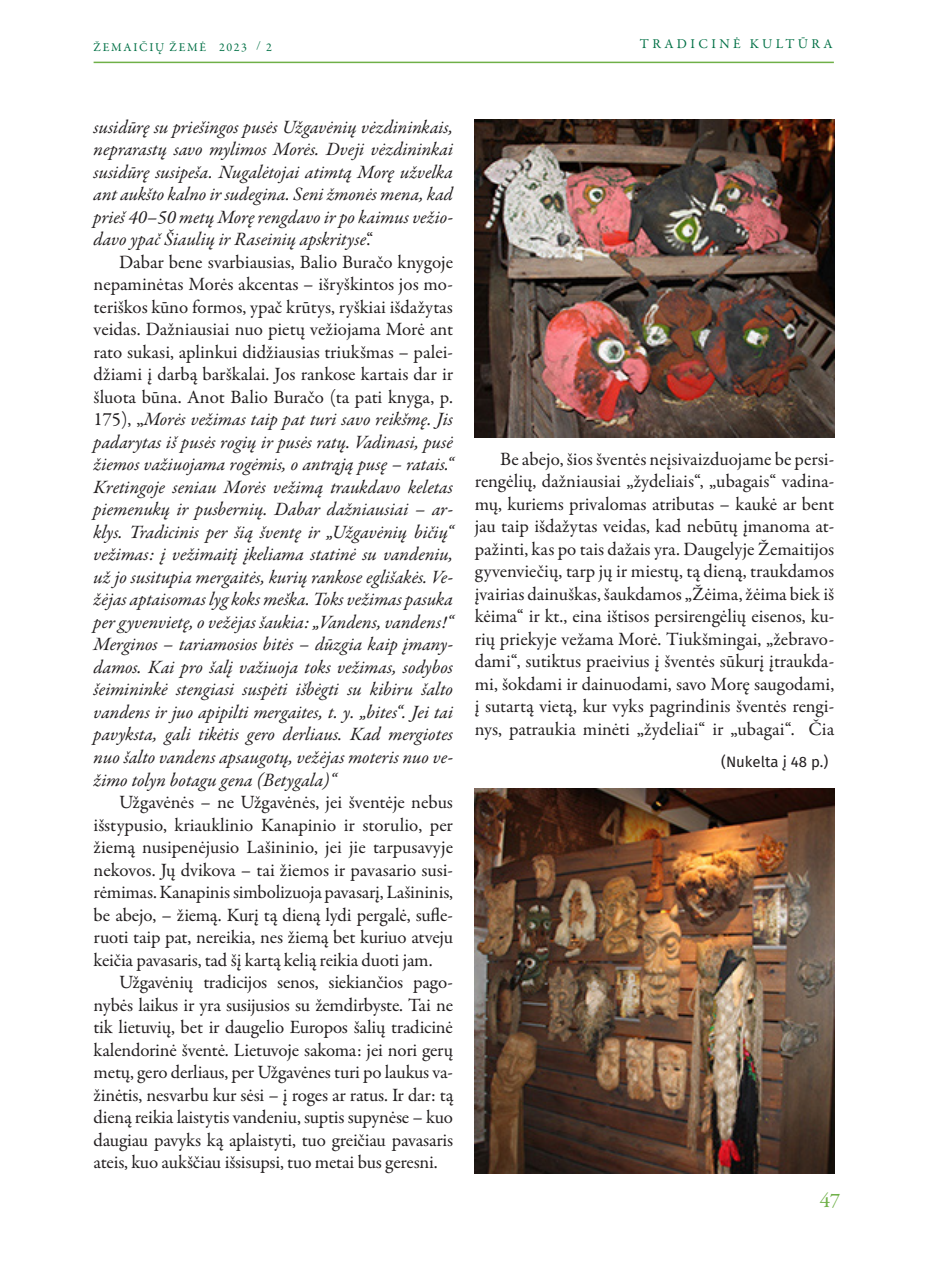
<style>
.page{position:relative;width:936px;height:1276px;background:#fff}
.page>*{position:absolute;margin:0;border:0;box-sizing:border-box;transform-origin:0 0}
.t1{font:21px "Garamond Premr Pro";color:#6fb048}
.tekstas{font:18.9px/22.5px "Garamond Premr Pro";letter-spacing:-.01em;color:#231f20;text-align:justify}
.tekstas-2{font:italic 18.9px/22.5px "Garamond Premr Pro";color:#231f20;text-align:justify}
.parašas{font:15px "Fira Sans";color:#231f20}
.t2{font:13.5px "Garamond Premr Pro";letter-spacing:.25em;color:#017045}
.t3{font:12px "Garamond Premr Pro";letter-spacing:.14em;color:#017045}
.s1{font-style:normal}
</style>
<div class="page">
<hr style="left:94px;top:62px;width:739px;height:1px;background:#6fb048">
<img style="left:474px;top:119px;width:360px;height:318px">
<img style="left:474px;top:788px;width:360px;height:386px">
<p class="t3" style="left:94px;top:40px;width:180px">ŽEMAIČIŲ ŽEMĖ 2023 / 2</p>
<p class="t2" style="left:639px;top:35px;width:194px">TRADICINĖ KULTŪRA</p>
<p class="tekstas-2" style="left:94px;top:117px;width:361px">susidūrę su priešingos pusės Užgavėnių vėzdininkais, neprarastų savo mylimos Morės. Dveji vėzdininkai susidūrę susipeša. Nugalėtojai atimtą Morę užvelka ant aukšto kalno ir sudegina. Seni žmonės mena, kad prieš 40–50 metų Morę rengdavo ir po kaimus vežio&shy;davo ypač Šiaulių ir Raseinių apskrityse<span class="s1">.“</span></p>
<p class="tekstas-2" style="left:94px;top:252px;width:361px;text-indent:26px"><span class="s1">Dabar bene svarbiausias, Balio Buračo knygoje nepaminėtas Morės akcentas – išryškintos jos mo&shy;teriškos kūno formos, ypač krūtys, ryškiai išdažytas veidas. Dažniausiai nuo pietų vežiojama Morė ant rato sukasi, aplinkui didžiausias triukšmas – palei&shy;džiami į darbą barškalai. Jos rankose kartais dar ir šluota būna. Anot Balio Buračo (ta pati knyga, p.<br>175), „</span>Morės vežimas taip pat turi savo reikšmę. Jis padarytas iš pusės rogių ir pusės ratų. Vadinasi, pusė žiemos važiuojama rogėmis, o antrąją pusę – ratais.“ Kretingoje seniau Morės vežimą traukdavo keletas piemenukų ir pusbernių. Dabar dažniausiai – ar&shy;klys. Tradicinis per šią šventę ir „Užgavėnių bičių“ vežimas: į vežimaitį įkeliama statinė su vandeniu, už jo susitupia mergaitės, kurių rankose eglišakės. Ve&shy;žėjas aptaisomas lyg koks meška. Toks vežimas pasuka per gyvenvietę, o vežėjas šaukia: „Vandens, vandens!“ Merginos – tariamosios bitės – dūzgia kaip įmany&shy;damos. Kai pro šalį važiuoja toks vežimas, sodybos šeimininkė stengiasi suspėti išbėgti su kibiru šalto vandens ir juo apipilti mergaites, t. y. „bites“. Jei tai pavyksta, gali tikėtis gero derliaus. Kad mergiotes nuo šalto vandens apsaugotų, vežėjas moteris nuo ve&shy;žimo tolyn botagu gena (Betygala)“</p>
<p class="tekstas" style="left:94px;top:791px;width:361px;text-indent:26px">Užgavėnės – ne Užgavėnės, jei šventėje nebus išstypusio, kriauklinio Kanapinio ir storulio, per žiemą nusipenėjusio Lašininio, jei jie tarpusavyje nekovos. Jų dvikova – tai žiemos ir pavasario susi&shy;rėmimas. Kanapinis simbolizuoja pavasarį, Lašininis, be abejo, – žiemą. Kurį tą dieną lydi pergalė, sufle&shy;ruoti taip pat, nereikia, nes žiemą bet kuriuo atveju keičia pavasaris, tad šį kartą kelią reikia duoti jam.</p>
<p class="tekstas" style="left:94px;top:971px;width:361px;text-indent:26px">Užgavėnių tradicijos senos, siekiančios pago&shy;nybės laikus ir yra susijusios su žemdirbyste. Tai ne tik lietuvių, bet ir daugelio Europos šalių tradicinė kalendorinė šventė. Lietuvoje sakoma: jei nori gerų metų, gero derliaus, per Užgavėnes turi po laukus va&shy;žinėtis, nesvarbu kur sėsi – į roges ar ratus. Ir dar: tą dieną reikia laistytis vandeniu, suptis supynėse – kuo daugiau pavyks ką aplaistyti, tuo greičiau pavasaris ateis, kuo aukščiau išsisupsi, tuo metai bus geresni.</p>
<p class="tekstas" style="left:474px;top:448px;width:361px;text-indent:26px">Be abejo, šios šventės neįsivaizduojame be persi&shy;rengėlių, dažniausiai „žydeliais“, „ubagais“ vadina&shy;mų, kuriems privalomas atributas – kaukė ar bent jau taip išdažytas veidas, kad nebūtų įmanoma at&shy;pažinti, kas po tais dažais yra. Daugelyje Žemaitijos gyvenviečių, tarp jų ir miestų, tą dieną, traukdamos įvairias dainuškas, šaukdamos „Žėima, žėima biek iš kėima“ ir kt., eina ištisos persirengėlių eisenos, ku&shy;rių priekyje vežama Morė. Tiukšmingai, „žebravo&shy;dami“, sutiktus praeivius į šventės sūkurį įtraukda&shy;mi, šokdami ir dainuodami, savo Morę saugodami, į sutartą vietą, kur vyks pagrindinis šventės rengi&shy;nys, patraukia minėti „žydeliai“ ir „ubagai“. Čia</p>
<p class="parašas" style="left:721px;top:751px;width:109px">(Nukelta į 48 p.)</p>
<p class="t1" style="left:819px;top:1188px;width:22px">47</p>
</div>
